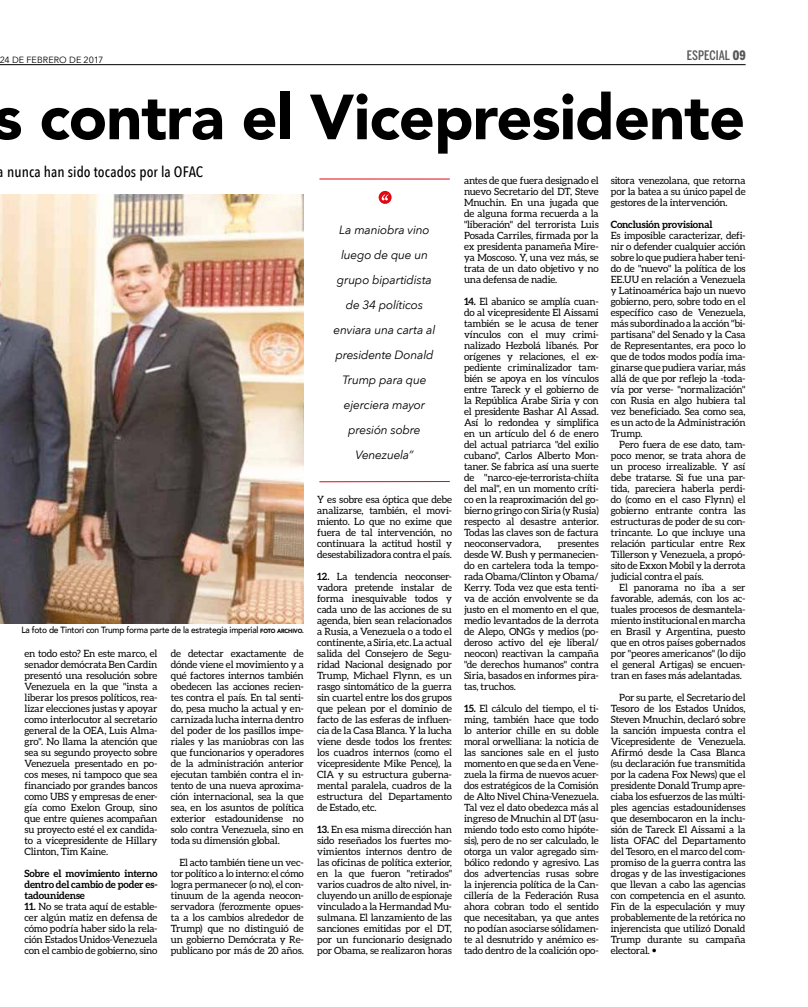
<style>
.page{position:relative;width:808px;height:1007px;background:#fff}
.page>*{position:absolute;margin:0;border:0;box-sizing:border-box;transform-origin:0 0}
.t1{font:900 63px "Avenir";letter-spacing:-.015em;color:#000}
.t2{font:500 15px "Avenir Next Condensed";letter-spacing:.005em;color:#000}
.t3{font:500 13px "Benton Sans Comp";letter-spacing:.005em;color:#575756}
.t4{font:italic 12px/25px "Avenir Next";letter-spacing:-.02em;color:#000;text-align:center}
.t5{font:10px/11px "Aleo";letter-spacing:-.015em;color:#000;text-align:justify}
.t6{font:700 10px/11px "Aleo";letter-spacing:-.015em;color:#000;text-align:justify}
.t7{font:500 9px "Avenir";letter-spacing:-.025em;color:#000;scale:.94 1}
.t8{font:9px "Avenir Next";letter-spacing:.005em;color:#000}
.s1{font-weight:900}
.s2{font-family:"Avenir Next Condensed";font-weight:700}
.s3{font-weight:700}
.s4{font-weight:900;font-size:6px}
</style>
<div class="page">
<hr style="left:0;top:64px;width:746px;height:1px;background:#000">
<img style="left:0;top:195px;width:304px;height:429px">
<svg style="left:379px;top:191px;width:13px;height:13px"></svg>
<hr style="left:319px;top:178px;width:131px;height:1px;background:#e30613">
<hr style="left:319px;top:481px;width:131px;height:1px;background:#e30613">
<p class="t8" style="left:0;top:52px;width:105px">24 DE FEBRERO DE 2017</p>
<h3 class="t3" style="left:687px;top:47px;width:60px">ESPECIAL <span class="s1">09</span></h3>
<h1 class="t1" style="left:-7px;top:63px;width:753px">s contra el Vicepresidente</h1>
<h2 class="t2" style="left:-2px;top:162px;width:207px">a nunca han sido tocados por la OFAC</h2>
<p class="t5" style="left:611px;top:174px;width:136px">sitora venezolana, que retorna por la batea a su único papel de gestores de la intervención.</p>
<p class="t6" style="left:611px;top:218px;width:103px">Conclusión provisional</p>
<p class="t5" style="left:611px;top:229px;width:136px">Es imposible caracterizar, defi&shy;nir o defender cualquier acción sobre lo que pudiera haber teni&shy;do de "nuevo" la política de los EE.UU en relación a Venezuela y Latinoamérica bajo un nuevo gobierno, pero, sobre todo en el específico caso de Venezuela, más subordinado a la acción "bi&shy;partisana" del Senado y la Casa de Representantes, era poco lo que de todos modos podía ima&shy;ginarse que pudiera variar, más allá de que por reflejo la -toda&shy;vía por verse- "normalización" con Rusia en algo hubiera tal vez beneficiado. Sea como sea, es un acto de la Administración Trump.</p>
<p class="t5" style="left:611px;top:438px;width:136px;text-indent:8px">Pero fuera de ese dato, tam&shy;poco menor, se trata ahora de un proceso irrealizable. Y así debe tratarse. Si fue una par&shy;tida, pareciera haberla perdi&shy;do (como en el caso Flynn) el gobierno entrante contra las estructuras de poder de su con&shy;trincante. Lo que incluye una relación particular entre Rex Tillerson y Venezuela, a propó&shy;sito de Exxon Mobil y la derrota judicial contra el país.</p>
<p class="t5" style="left:611px;top:581px;width:136px;text-indent:8px">El panorama no iba a ser favorable, además, con los ac&shy;tuales procesos de desmantela&shy;miento institucional en marcha en Brasil y Argentina, puesto que en otros países gobernados por "peores americanos" (lo dijo el general Artigas) se encuen&shy;tran en fases más adelantadas.</p>
<p class="t5" style="left:611px;top:691px;width:136px;text-indent:8px">Por su parte, el Secretario del Tesoro de los Estados Unidos, Steven Mnuchin, declaró sobre la sanción impuesta contra el Vicepresidente de Venezuela.<br>Afirmó desde la Casa Blanca (su declaración fue transmitida por la cadena Fox News) que el presidente Donald Trump apre&shy;ciaba los esfuerzos de las múlti&shy;ples agencias estadounidenses que desembocaron en la inclu&shy;sión de Tareck El Aissami a la lista OFAC del Departamento del Tesoro, en el marco del com&shy;promiso de la guerra contra las drogas y de las investigaciones que llevan a cabo las agencias con competencia en el asunto.<br>Fin de la especulación y muy probablemente de la retórica no injerencista que utilizó Donald Trump durante su campaña electoral. <span class="s2">•</span></p>
<p class="t5" style="left:464px;top:174px;width:136px">antes de que fuera designado el nuevo Secretario del DT, Steve Mnuchin. En una jugada que de alguna forma recuerda a la "liberación" del terrorista Luis Posada Carriles, firmada por la ex presidenta panameña Mire&shy;ya Moscoso. Y, una vez más, se trata de un dato objetivo y no una defensa de nadie.</p>
<p class="t5" style="left:464px;top:295px;width:136px"><span class="s3">14.</span> El abanico se amplía cuan&shy;do al vicepresidente El Aissami también se le acusa de tener vínculos con el muy crimi&shy;nalizado Hezbolá libanés. Por orígenes y relaciones, el ex&shy;pediente criminalizador tam&shy;bién se apoya en los vínculos entre Tareck y el gobierno de la República Árabe Siria y con el presidente Bashar Al Assad.<br>Así lo redondea y simplifica en un artículo del 6 de enero del actual patriarca "del exilio cubano", Carlos Alberto Mon&shy;taner. Se fabrica así una suerte de "narco-eje-terrorista-chiíta del mal", en un momento críti&shy;co en la reaproximación del go&shy;bierno gringo con Siria (y Rusia) respecto al desastre anterior.<br>Todas las claves son de factura neoconservadora,</p>
<p class="t4" style="left:334px;top:216px;width:103px">La maniobra vino luego de que un grupo bipartidista de 34 políticos enviara una carta al presidente Donald<br>Trump para que ejerciera mayor presión sobre<br>Venezuela”</p>
<p class="t5" style="left:317px;top:493px;width:136px">Y es sobre esa óptica que debe analizarse, también, el movi&shy;miento. Lo que no exime que fuera de tal intervención, no continuara la actitud hostil y desestabilizadora contra el país.</p>
<p class="t5" style="left:317px;top:570px;width:136px"><span class="s3">12.</span> La tendencia neoconser&shy;vadora pretende instalar de forma inesquivable todos y cada uno de las acciones de su agenda, bien sean relacionados a Rusia, a Venezuela o a todo el continente, a Siria, etc. La actual salida del Consejero de Segu&shy;ridad Nacional designado por Trump, Michael Flynn, es un rasgo sintomático de la guerra sin cuartel entre los dos grupos que pelean por el dominio de facto de las esferas de influen&shy;cia de la Casa Blanca. Y la lucha viene desde todos los frentes: los cuadros internos (como el vicepresidente Mike Pence), la CIA y su estructura guberna&shy;mental paralela, cuadros de la estructura del Departamento de Estado, etc.</p>
<p class="t5" style="left:317px;top:823px;width:136px"><span class="s3">13.</span> En esa misma dirección han sido reseñados los fuertes mo&shy;vimientos internos dentro de las oficinas de política exterior, en la que fueron "retirados" varios cuadros de alto nivel, in&shy;cluyendo un anillo de espionaje vinculado a la Hermandad Mu&shy;sulmana. El lanzamiento de las sanciones emitidas por el DT, por un funcionario designado por Obama, se realizaron horas</p>
<p class="t5" style="left:464px;top:537px;width:136px;text-indent:94px">presentes desde W. Bush y permanecien&shy;do en cartelera toda la tempo&shy;rada Obama/Clinton y Obama/ Kerry. Toda vez que esta tenti&shy;va de acción envolvente se da justo en el momento en el que, medio levantados de la derrota de Alepo, ONGs y medios (po&shy;deroso activo del eje liberal/ neocon) reactivan la campaña "de derechos humanos" contra Siria, basados en informes pira&shy;tas, truchos.</p>
<p class="t5" style="left:464px;top:702px;width:136px"><span class="s3">15.</span> El cálculo del tiempo, el ti&shy;ming, también hace que todo lo anterior chille en su doble moral orwelliana: la noticia de las sanciones sale en el justo momento en que se da en Vene&shy;zuela la firma de nuevos acuer&shy;dos estratégicos de la Comisión de Alto Nivel China-Venezuela.<br>Tal vez el dato obedezca más al ingreso de Mnuchin al DT (asu&shy;miendo todo esto como hipóte&shy;sis), pero de no ser calculado, le otorga un valor agregado sim&shy;bólico redondo y agresivo. Las dos advertencias rusas sobre la injerencia política de la Can&shy;cillería de la Federación Rusa ahora cobran todo el sentido que necesitaban, ya que antes no podían asociarse sólidamen&shy;te al desnutrido y anémico es&shy;tado dentro de la coalición opo-</p>
<p class="t7" style="left:21px;top:622px;width:302px">La foto de Tintori con Trump forma parte de la estrategia imperial <span class="s4">FOTO ARCHIVO.</span></p>
<p class="t5" style="left:25px;top:647px;width:135px">en todo esto? En este marco, el senador demócrata Ben Cardin presentó una resolución sobre Venezuela en la que "insta a liberar los presos políticos, rea&shy;lizar elecciones justas y apoyar como interlocutor al secretario general de la OEA, Luis Alma&shy;gro". No llama la atención que sea su segundo proyecto sobre Venezuela presentado en po&shy;cos meses, ni tampoco que sea financiado por grandes bancos como UBS y empresas de ener&shy;gía como Exelon Group, sino que entre quienes acompañan su proyecto esté el ex candida&shy;to a vicepresidente de Hillary Clinton, Tim Kaine.</p>
<p class="t6" style="left:25px;top:867px;width:134px">Sobre el movimiento interno dentro del cambio de poder es&shy;tadounidense</p>
<p class="t5" style="left:25px;top:900px;width:134px"><span class="s3">11.</span> No se trata aquí de estable&shy;cer algún matiz en defensa de cómo podría haber sido la rela&shy;ción Estados Unidos-Venezuela con el cambio de gobierno, sino</p>
<p class="t5" style="left:171px;top:647px;width:134px">de detectar exactamente de dónde viene el movimiento y a qué factores internos también obedecen las acciones recien&shy;tes contra el país. En tal senti&shy;do, pesa mucho la actual y en&shy;carnizada lucha interna dentro del poder de los pasillos impe&shy;riales y las maniobras con las que funcionarios y operadores de la administración anterior ejecutan también contra el in&shy;tento de una nueva aproxima&shy;ción internacional, sea la que sea, en los asuntos de política exterior estadounidense no solo contra Venezuela, sino en toda su dimensión global.</p>
<p class="t5" style="left:171px;top:856px;width:135px;text-indent:9px">El acto también tiene un vec&shy;tor político a lo interno: el cómo logra permanecer (o no), el con&shy;tinuum de la agenda neocon&shy;servadora (ferozmente opues&shy;ta a los cambios alrededor de Trump) que no distinguió de un gobierno Demócrata y Re&shy;publicano por más de 20 años.</p>
</div>
